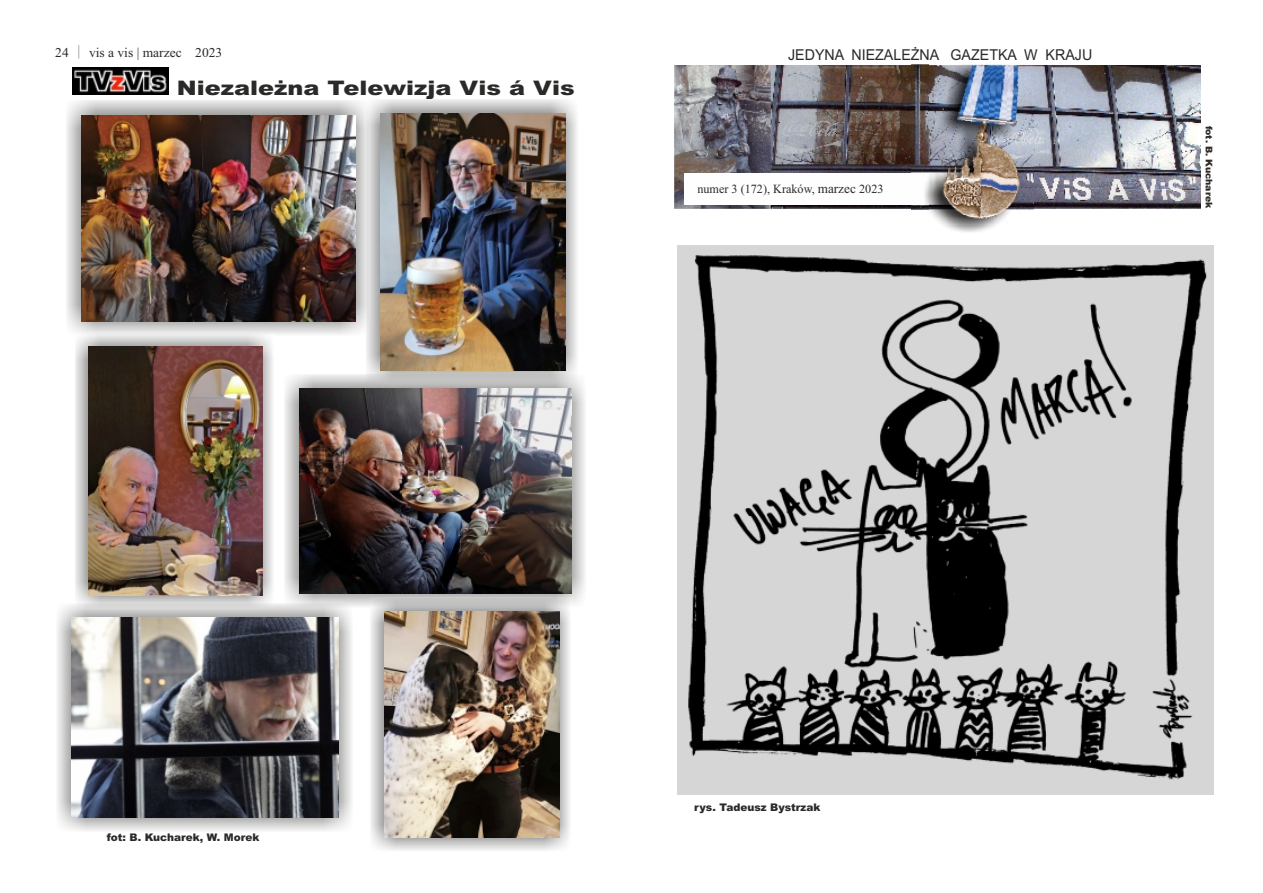
<style>
.page{position:relative;width:1263px;height:893px;background:#fff}
.page>*{position:absolute;margin:0;border:0;box-sizing:border-box;transform-origin:0 0}
.t1{font:900 19.95px "Arial";color:#2b2a29;scale:1.2 1}
.t2{font:15px "Arial";color:#2b2a29;scale:.95 1}
.t3{font:13.5px "Times New Roman";color:#2b2a29}
.t4{font:12.45px "Times New Roman";color:#2b2a29}
.t5{font:900 10.5px "Arial";color:#2b2a29}
.t6{font:900 9.15px "Arial";color:#2b2a29}
.s1{font-family:"Adobe Fangsong Std"}
.s2{font-size:13.5px}
</style>
<div class="page">
<img style="left:674px;top:65px;width:527px;height:145px">
<div style="left:684px;top:174px;width:305px;height:31px;background:#fefefe"></div>
<img style="left:912px;top:64px;width:84px;height:168px">
<img style="left:929px;top:64px;width:104px;height:160px">
<img style="left:72px;top:68px;width:97px;height:26px">
<img style="left:66px;top:101px;width:301px;height:236px">
<img style="left:81px;top:116px;width:275px;height:206px">
<img style="left:285px;top:374px;width:300px;height:233px">
<img style="left:299px;top:389px;width:272px;height:204px">
<img style="left:57px;top:602px;width:296px;height:229px">
<img style="left:71px;top:617px;width:267px;height:200px">
<img style="left:367px;top:100px;width:212px;height:284px">
<img style="left:380px;top:114px;width:185px;height:257px">
<img style="left:76px;top:334px;width:200px;height:274px">
<img style="left:89px;top:347px;width:174px;height:248px">
<img style="left:371px;top:598px;width:201px;height:252px">
<img style="left:384px;top:611px;width:175px;height:227px">
<img style="left:677px;top:246px;width:536px;height:549px">
<p class="t3" style="left:55px;top:48px;width:168px">24 <span class="s1">│</span> vis a vis | marzec 2023</p>
<h1 class="t1" style="left:177px;top:81px;width:333px">Niezależna Telewizja Vis á Vis</h1>
<h2 class="t2" style="left:788px;top:49px;width:322px">JEDYNA NIEZALEŻNA GAZETKA W KRAJU</h2>
<p class="t4" style="left:697px;top:185px;width:188px">numer 3 (172), Kraków, <span class="s2">marzec</span> 2023</p>
<p class="t6" style="left:1212px;top:126px;width:84px;rotate:90deg">fot. B. Kucharek</p>
<p class="t5" style="left:107px;top:834px;width:154px">fot: B. Kucharek, W. Morek</p>
<p class="t5" style="left:694px;top:803px;width:128px">rys. Tadeusz Bystrzak</p>
</div>
